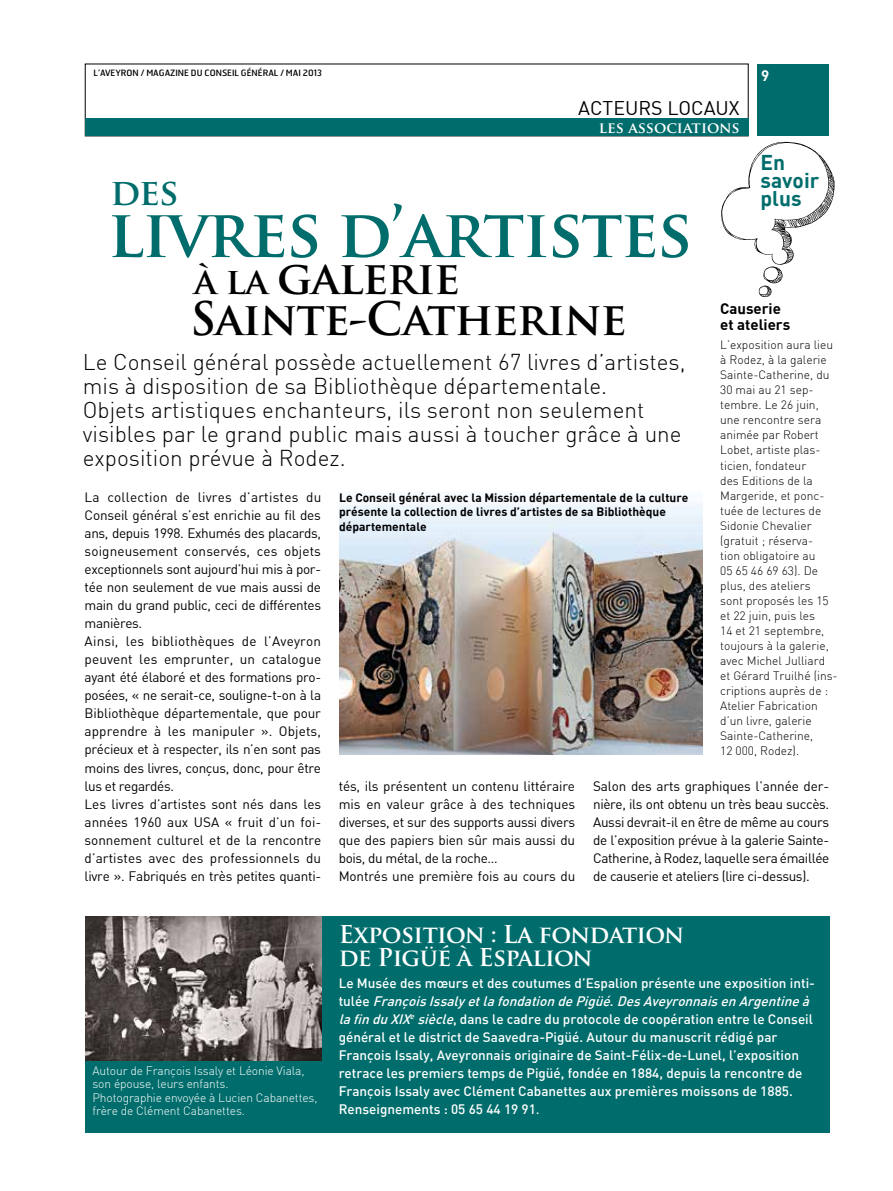
<style>
.page{position:relative;width:893px;height:1191px;background:#fff}
.page>*{position:absolute;margin:0;border:0;box-sizing:border-box;transform-origin:0 0}
.t1{font:700 65.25px "Trajan Pro";letter-spacing:-.025em;color:#006d6c}
.t2{font:700 45px/40.8px "Trajan Pro";letter-spacing:-.025em;color:#000}
.t3{font:700 36px "Trajan Pro";color:#006d6c}
.t4{font:700 24px/22.2px "Trajan Pro";letter-spacing:-.025em;color:#fff}
.t5{font:300 22.5px/24px "DIN";color:#000}
.t6{font:700 21px/18px "DIN";color:#006d6c}
.t7{font:19.5px "DIN";color:#000}
.t8{font:700 15px/16.5px "DIN";color:#000}
.t9{font:700 15px "Trajan Pro";color:#fff}
.t10{font:700 15px "DIN";color:#fff}
.t11{font:13.5px/18px "DIN";letter-spacing:-.01em;color:#000}
.t12{font:500 13.5px/18px "DIN";color:#fff}
.t13{font:300 12px/15px "DIN";color:#000}
.t14{font:700 12px/14.4px "DIN";color:#000}
.t15{font:300 12px/13.5px "DIN";letter-spacing:-.01em;color:#fff}
.t16{font:8.7px "Hermes";color:#000}
.s1{font-size:36px}
.s2{font-style:italic}
.s3{font-size:12px}
</style>
<div class="page">
<div style="left:85px;top:916px;width:744px;height:216px;background:#006d6c"></div>
<img style="left:339px;top:504px;width:363px;height:250px">
<img style="left:85px;top:916px;width:236px;height:144px">
<div style="left:757px;top:64px;width:72px;height:72px;background:#006d6c"></div>
<div style="left:85px;top:118px;width:663px;height:18px;background:#006d6c"></div>
<svg style="left:721px;top:141px;width:113px;height:156px"></svg>
<p class="t16" style="left:94px;top:67px;width:230px">L’AVEYRON / MAGAZINE DU CONSEIL GÉNÉRAL / MAI 2013</p>
<h3 class="t7" style="left:578px;top:95px;width:163px">ACTEU RS LOCAUX</h3>
<p class="t9" style="left:599px;top:118px;width:142px">les associations</p>
<h3 class="t3" style="left:110px;top:170px;width:69px">des</h3>
<h1 class="t1" style="left:108px;top:193px;width:586px">livres d’artistes</h1>
<p class="t10" style="left:761px;top:66px;width:10px">9</p>
<h3 class="t6" style="left:760px;top:153px;width:60px">En savoir plus</h3>
<h2 class="t2" style="left:190px;top:258px;width:438px"><span class="s1">à la</span> galerie<br>Sainte-Catherine</h2>
<p class="t8" style="left:720px;top:299px;width:72px">Causerie et ateliers</p>
<p class="t13" style="left:720px;top:337px;width:119px">L’exposition aura lieu à Rodez, à la galerie<br>Sainte-Catherine, du<br>30 mai au 21 sep&shy;tembre. Le 26 juin, une rencontre sera animée par Robert<br>Lobet, artiste plas&shy;ticien, fondateur<br>des Editions de la<br>Margeride, et ponc&shy;tuée de lectures de<br>Sidonie Chevalier (gratuit ; réserva-<br>tion obligatoire au<br>05 65 46 69 63). De plus, des ateliers<br>sont proposés les 15 et 22 juin, puis les<br>14 et 21 septembre, toujours à la galerie, avec Michel Julliard et Gérard Truilhé (ins&shy;criptions auprès de :<br>Atelier Fabrication d’un livre, galerie<br>Sainte-Catherine,<br>12 000, Rodez).</p>
<p class="t5" style="left:83px;top:349px;width:604px">Le Conseil général possède actuellement 67 livres d’artistes, mis à disposition de sa Bibliothèque départementale.<br>Objets artistiques enchanteurs, ils seront non seulement visibles par le grand public mais aussi à toucher grâce à une exposition prévue à Rodez.</p>
<p class="t14" style="left:339px;top:490px;width:351px">Le Conseil général avec la Mission départementale de la culture présente la collection de livres d’artistes de sa Bibliothèque départementale</p>
<p class="t11" style="left:85px;top:488px;width:238px">La collection de livres d’artistes du Conseil général s’est enrichie au fil des ans, depuis 1998. Exhumés des placards, soigneusement conservés, ces objets exceptionnels sont aujourd’hui mis à por&shy;tée non seulement de vue mais aussi de main du grand public, ceci de différentes manières.<br>Ainsi, les bibliothèques de l’Aveyron peuvent les emprunter, un catalogue ayant été élaboré et des formations pro&shy;posées, « ne serait-ce, souligne-t-on à la Bibliothèque départementale, que pour apprendre à les manipuler ». Objets, précieux et à respecter, ils n’en sont pas moins des livres, conçus, donc, pour être lus et regardés.<br>Les livres d’artistes sont nés dans les années 1960 aux USA « fruit d’un foi&shy;sonnement culturel et de la rencontre d’artistes avec des professionnels du livre ». Fabriqués en très petites quanti-</p>
<p class="t11" style="left:339px;top:776px;width:238px">tés, ils présentent un contenu littéraire mis en valeur grâce à des techniques diverses, et sur des supports aussi divers que des papiers bien sûr mais aussi du bois, du métal, de la roche…<br>Montrés une première fois au cours du</p>
<p class="t11" style="left:593px;top:776px;width:238px;text-align:justify">Salon des arts graphiques l’année der&shy;nière, ils ont obtenu un très beau succès.<br>Aussi devrait-il en être de même au cours de l’exposition prévue à la galerie Sainte-Catherine, à Rodez, laquelle sera émaillée de causerie et ateliers (lire ci-dessus).</p>
<p class="t15" style="left:92px;top:1063px;width:227px">Autour de François Issaly et Léonie Viala, son épouse, leurs enfants.<br>Photographie envoyée à Lucien Cabanettes, frère de Clément Cabanettes.</p>
<h3 class="t4" style="left:339px;top:923px;width:347px">Exposition : La fondation de Pigüé à Espalion</h3>
<p class="t12" style="left:339px;top:973px;width:478px">Le Musée des mœurs et des coutumes d’Espalion présente une exposition inti&shy;t u l é e <span class="s2">FrançoisIssalyetlafondationdePigüé</span>. <span class="s2">DesAveyronnaisenArgentineà lafinduXIX</span><sup>e</sup> <span class="s2">siècle</span>, dans le cadre du protocole de coopération entre le Conseil général et le district de Saavedra-Pigüé. Autour du manuscrit rédigé par François Issaly, Aveyronnais originaire de Saint-Félix-de-Lunel, l’exposition retrace les premiers temps de Pigüé, fondée en 1884, depuis la rencontre de François Issaly avec Clément Cabanettes aux premières moissons de 1885.<br>Renseignements : 05 65 44 19 91<span class="s3">.</span></p>
</div>
